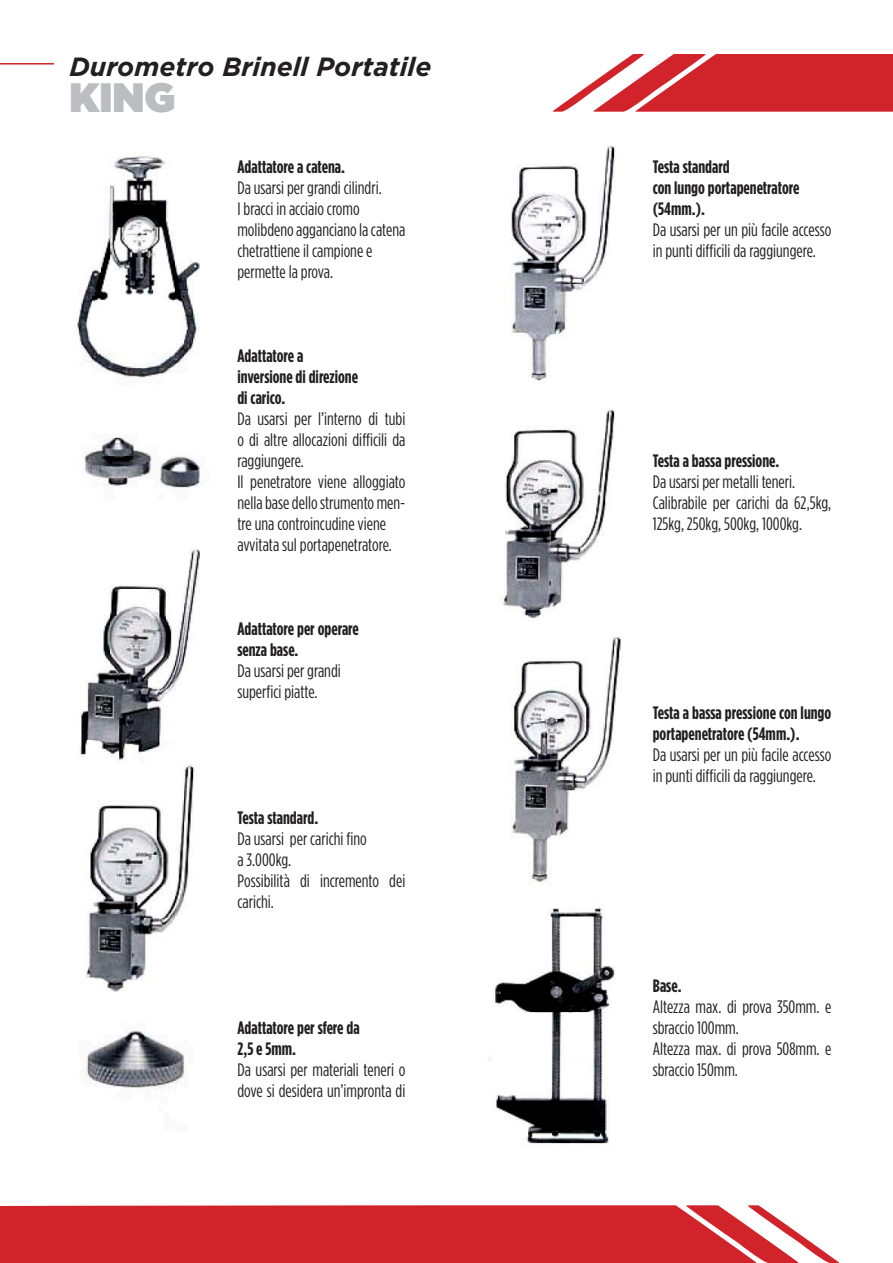
<style>
.page{position:relative;width:893px;height:1263px;background:#fff}
.page>*{position:absolute;margin:0;border:0;box-sizing:border-box;transform-origin:0 0}
.t1{font:900 40.95px "Gotham HTF";color:#bcbdc0}
.t2{font:italic 700 26.4px "Gotham HTF";color:#231f20}
.t3{font:condensed 18px/21px "Gotham HTF";color:#231f20}
.t4{font:700 condensed 18px/21px "Gotham HTF";color:#231f20}
</style>
<div class="page">
<svg style="left:553px;top:54px;width:340px;height:58px"></svg>
<hr style="left:0;top:63px;width:54px;height:2px;background:#d1232a">
<svg style="left:0;top:1205px;width:839px;height:58px;background:#d63c42"></svg>
<div style="left:0;top:1252px;width:598px;height:11px;background:#d1232a"></div>
<img style="left:77px;top:156px;width:123px;height:932px">
<img style="left:488px;top:146px;width:133px;height:998px">
<p class="t2" style="left:69px;top:51px;width:364px">Durometro Brinell Portatile</p>
<p class="t1" style="left:69px;top:74px;width:107px">KING</p>
<p class="t4" style="left:237px;top:155px;width:109px">Adattatore a catena.</p>
<p class="t3" style="left:237px;top:177px;width:146px">Da usarsi per grandi cilindri.</p>
<p class="t3" style="left:237px;top:198px;width:124px">I bracci in acciaio cromo</p>
<p class="t3" style="left:237px;top:219px;width:169px">molibdeno agganciano la catena chetrattiene il campione e</p>
<p class="t3" style="left:237px;top:261px;width:97px">permette la prova.</p>
<p class="t4" style="left:237px;top:344px;width:67px">Adattatore a</p>
<p class="t4" style="left:237px;top:365px;width:122px">inversione di direzione</p>
<p class="t4" style="left:237px;top:386px;width:50px">di carico.</p>
<p class="t3" style="left:237px;top:408px;width:169px;text-align:justify">Da usarsi per l’interno di tubi o di altre allocazioni difficili da raggiungere.</p>
<p class="t3" style="left:237px;top:471px;width:169px;text-align:justify">Il penetratore viene alloggiato nella base dello strumento men&shy;tre una controincudine viene</p>
<p class="t3" style="left:237px;top:534px;width:156px">avvitata sul portapenetratore.</p>
<p class="t4" style="left:237px;top:617px;width:123px">Adattatore per operare</p>
<p class="t4" style="left:237px;top:638px;width:63px">senza base.</p>
<p class="t3" style="left:237px;top:660px;width:105px">Da usarsi per grandi</p>
<p class="t3" style="left:237px;top:681px;width:82px">superfici piatte.</p>
<p class="t4" style="left:237px;top:806px;width:82px">Testa standard.</p>
<p class="t3" style="left:237px;top:828px;width:131px">Da usarsi per carichi fino</p>
<p class="t3" style="left:237px;top:849px;width:55px">a 3.000kg.</p>
<p class="t3" style="left:237px;top:870px;width:169px">Possibilità di incremento dei carichi.</p>
<p class="t4" style="left:237px;top:1016px;width:124px">Adattatore per sfere da</p>
<p class="t4" style="left:237px;top:1037px;width:60px">2,5 e 5mm.</p>
<p class="t3" style="left:237px;top:1059px;width:169px">Da usarsi per materiali teneri o dove si desidera un’impronta di</p>
<p class="t4" style="left:653px;top:155px;width:78px">Testa standard</p>
<p class="t4" style="left:653px;top:176px;width:148px">con lungo portapenetratore</p>
<p class="t4" style="left:653px;top:197px;width:54px">(54mm.).</p>
<p class="t3" style="left:653px;top:219px;width:180px">Da usarsi per un più facile accesso in punti difficili da raggiungere.</p>
<p class="t4" style="left:653px;top:449px;width:128px">Testa a bassa pressione.</p>
<p class="t3" style="left:653px;top:471px;width:144px">Da usarsi per metalli teneri.</p>
<p class="t3" style="left:653px;top:492px;width:180px">Calibrabile per carichi da 62,5kg,<br>125kg, 250kg, 500kg, 1000kg.</p>
<p class="t4" style="left:653px;top:701px;width:180px">Testa a bassa pressione con lungo portapenetratore (54mm.).</p>
<p class="t3" style="left:653px;top:744px;width:180px">Da usarsi per un più facile accesso in punti difficili da raggiungere.</p>
<p class="t4" style="left:653px;top:974px;width:30px">Base.</p>
<p class="t3" style="left:653px;top:996px;width:180px">Altezza max. di prova 350mm. e sbraccio 100mm.</p>
<p class="t3" style="left:653px;top:1038px;width:180px">Altezza max. di prova 508mm. e sbraccio 150mm.</p>
</div>
